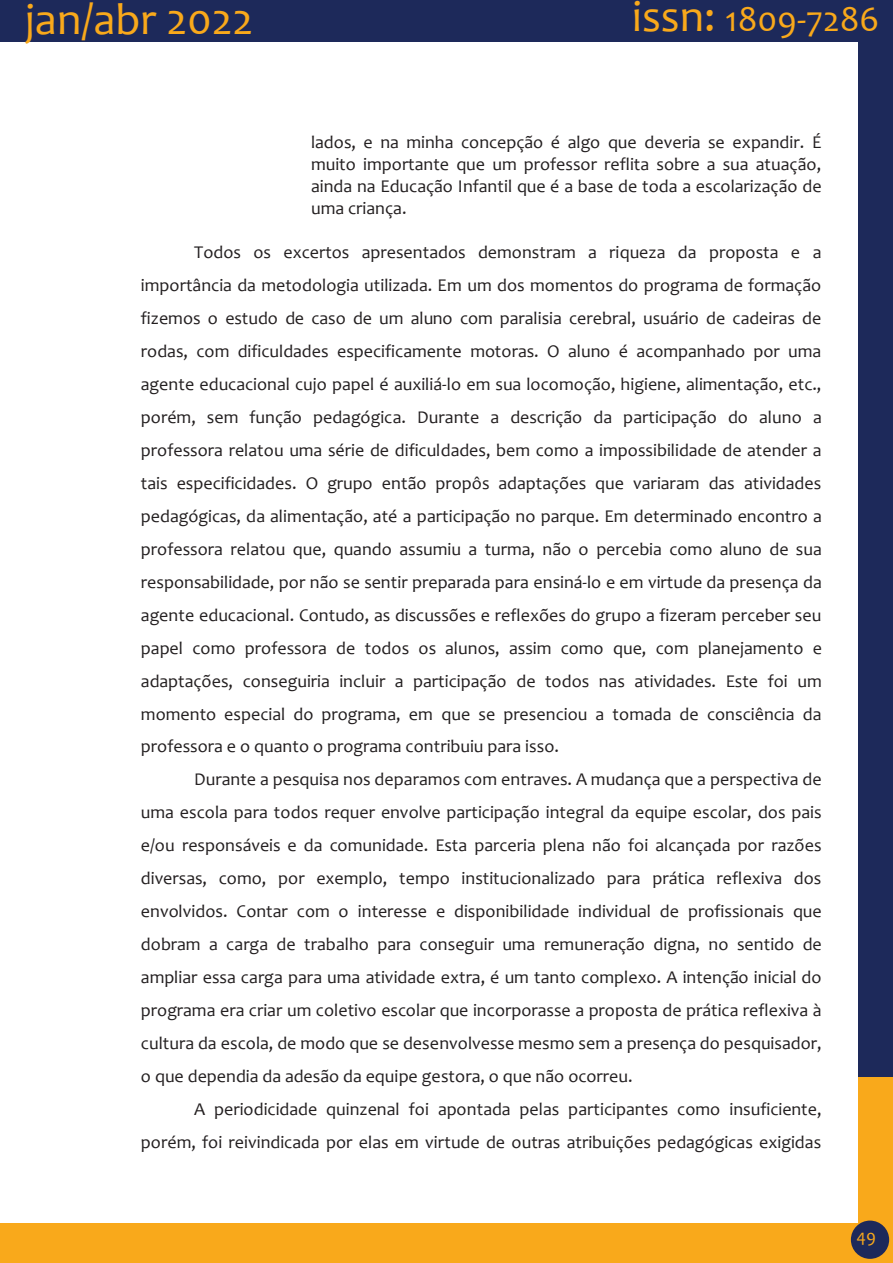
<style>
.page{position:relative;width:893px;height:1263px;background:#fff}
.page>*{position:absolute;margin:0;border:0;box-sizing:border-box;transform-origin:0 0}
.t1{font:45px "Candara";color:#f9a91b}
.t2{font:36px "Candara";color:#f9a91b}
.t3{font:18px/33px "Candara";color:#231f20;text-align:justify}
.t4{font:18px "Candara";color:#f9a91b}
.s1{font-size:45px}
</style>
<div class="page">
<div style="left:858px;top:0;width:34px;height:1079px;background:#1d295a"></div>
<div style="left:0;top:0;width:890px;height:41px;background:#1d295a"></div>
<div style="left:858px;top:1078px;width:35px;height:185px;background:#f9a91b"></div>
<div style="left:0;top:1224px;width:860px;height:39px;background:#f9a91b"></div>
<div style="left:851px;top:1221px;width:38px;height:38px;background:#1d295a;border-radius:50%"></div>
<h1 class="t1" style="left:25px;top:1px;width:230px">jan/abr 2022</h1>
<h2 class="t2" style="left:632px;top:5px;width:249px"><span class="s1">issn:</span> 1809-7286</h2>
<p class="t3" style="left:311px;top:133px;width:512px;line-height:22px">lados, e na minha concepção é algo que deveria se expandir. É muito importante que um professor reflita sobre a sua atuação, ainda na Educação Infantil que é a base de toda a escolarização de uma criança.</p>
<p class="t3" style="left:141px;top:237px;width:683px;text-indent:53px">Todos os excertos apresentados demonstram a riqueza da proposta e a importância da metodologia utilizada. Em um dos momentos do programa de formação fizemos o estudo de caso de um aluno com paralisia cerebral, usuário de cadeiras de rodas, com dificuldades especificamente motoras. O aluno é acompanhado por uma agente educacional cujo papel é auxiliá-lo em sua locomoção, higiene, alimentação, etc., porém, sem função pedagógica. Durante a descrição da participação do aluno a professora relatou uma série de dificuldades, bem como a impossibilidade de atender a tais especificidades. O grupo então propôs adaptações que variaram das atividades pedagógicas, da alimentação, até a participação no parque. Em determinado encontro a professora relatou que, quando assumiu a turma, não o percebia como aluno de sua responsabilidade, por não se sentir preparada para ensiná-lo e em virtude da presença da agente educacional. Contudo, as discussões e reflexões do grupo a fizeram perceber seu papel como professora de todos os alunos, assim como que, com planejamento e adaptações, conseguiria incluir a participação de todos nas atividades. Este foi um momento especial do programa, em que se presenciou a tomada de consciência da professora e o quanto o programa contribuiu para isso.</p>
<p class="t3" style="left:141px;top:765px;width:682px;text-indent:53px">Durante a pesquisa nos deparamos com entraves. A mudança que a perspectiva de uma escola para todos requer envolve participação integral da equipe escolar, dos pais e/ou responsáveis e da comunidade. Esta parceria plena não foi alcançada por razões diversas, como, por exemplo, tempo institucionalizado para prática reflexiva dos envolvidos. Contar com o interesse e disponibilidade individual de profissionais que dobram a carga de trabalho para conseguir uma remuneração digna, no sentido de ampliar essa carga para uma atividade extra, é um tanto complexo. A intenção inicial do programa era criar um coletivo escolar que incorporasse a proposta de prática reflexiva à cultura da escola, de modo que se desenvolvesse mesmo sem a presença do pesquisador, o que dependia da adesão da equipe gestora, o que não ocorreu.</p>
<p class="t3" style="left:141px;top:1094px;width:682px;text-align:right">A periodicidade quinzenal foi apontada pelas participantes como insuficiente, porém, foi reivindicada por elas em virtude de outras atribuições pedagógicas exigidas</p>
<p class="t4" style="left:856px;top:1229px;width:21px">49</p>
</div>
